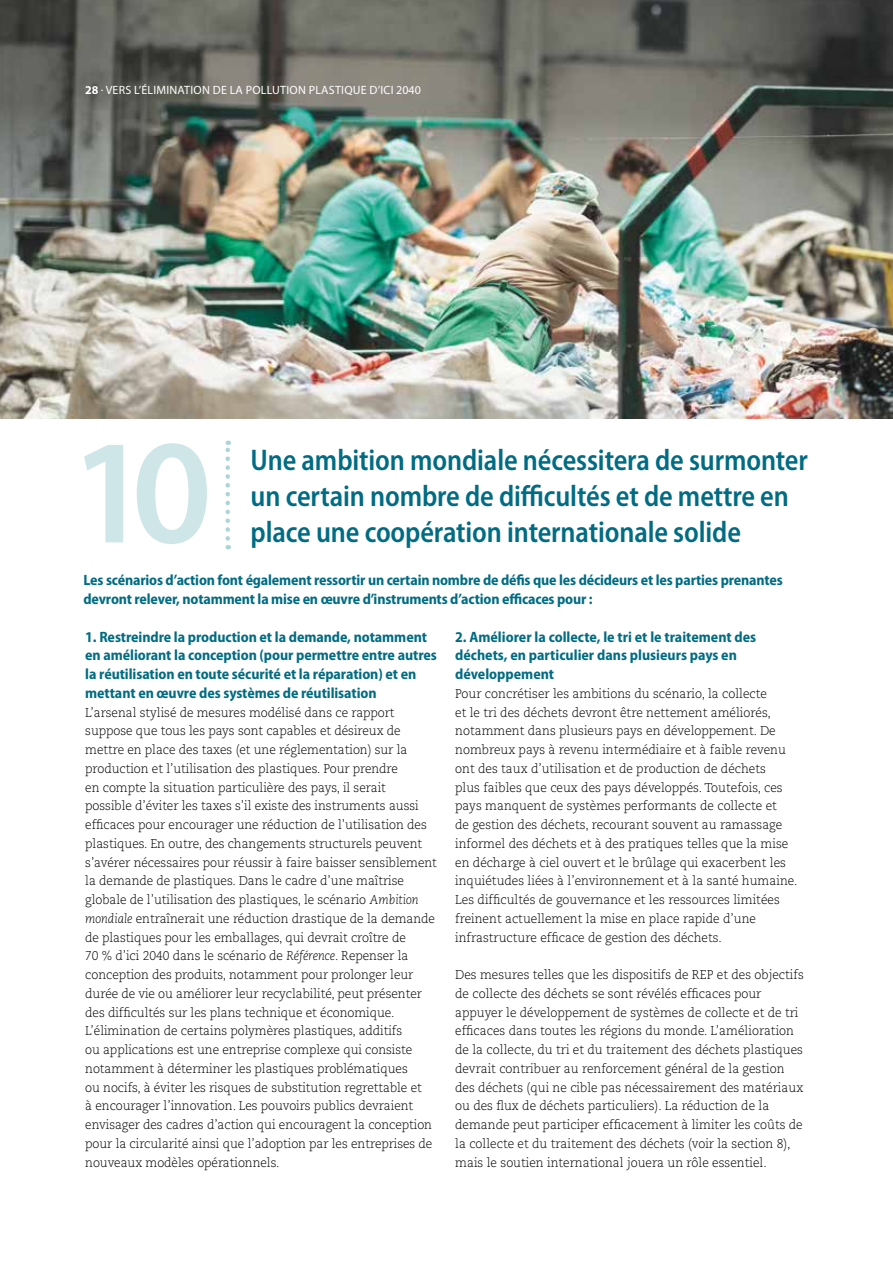
<style>
.page{position:relative;width:893px;height:1263px;background:#fff}
.page>*{position:absolute;margin:0;border:0;box-sizing:border-box;transform-origin:0 0}
.t1{font:600 150px "Myriad Pro";color:#cfe6e8}
.t2{font:600 semi-condensed 30px/36px "Myriad Pro";letter-spacing:-.005em;color:#006c83;scale:.95 1}
.t3{font:700 semi-condensed 15px/18.8px "Myriad Pro";letter-spacing:-.005em;color:#006c83}
.t4{font:300 12.75px/18.8px "Caecilia LT Pro 45";letter-spacing:-.005em;color:#000;scale:.95 1}
.t5{font:12px "Myriad Pro";letter-spacing:.02em;color:#fff}
.s1{font-weight:700}
.s2{font-family:"Caecilia LT Pro 46";font-style:italic}
</style>
<div class="page">
<img style="left:0;top:0;width:893px;height:418px">
<svg style="left:225px;top:440px;width:5px;height:98px"></svg>
<p class="t5" style="left:85px;top:83px;width:337px"><span class="s1">28</span> . VERS L’ÉLIMINATION DE LA POLLUTION PLASTIQUE D’ICI 2040</p>
<h1 class="t1" style="left:70px;top:397px;width:144px">10</h1>
<h2 class="t2" style="left:251px;top:443px;width:588px">Une ambition mondiale nécessitera de surmonter un certain nombre de difficultés et de mettre en</h2>
<h2 class="t2" style="left:251px;top:515px;width:518px">place une coopération internationale solide</h2>
<p class="t3" style="left:84px;top:571px;width:701px">Les scénarios d’action font également ressortir un certain nombre de défis que les décideurs et les parties prenantes devront relever, notamment la mise en œuvre d’instruments d’action efficaces pour :</p>
<p class="t3" style="left:85px;top:627px;width:353px">1. Restreindre la production et la demande, notamment en améliorant la conception (pour permettre entre autres la réutilisation en toute sécurité et la réparation) et en mettant en œuvre des systèmes de réutilisation</p>
<p class="t4" style="left:85px;top:702px;width:372px">L’arsenal stylisé de mesures modélisé dans ce rapport suppose que tous les pays sont capables et désireux de mettre en place des taxes (et une réglementation) sur la production et l’utilisation des plastiques. Pour prendre<br>en compte la situation particulière des pays, il serait<br>possible d’éviter les taxes s’il existe des instruments aussi efficaces pour encourager une réduction de l’utilisation des plastiques. En outre, des changements structurels peuvent s’avérer nécessaires pour réussir à faire baisser sensiblement la demande de plastiques. Dans le cadre d’une maîtrise globale de l’utilisation des plastiques, le scénario <span class="s2">Ambition mondiale</span> entraînerait une réduction drastique de la demande de plastiques pour les emballages, qui devrait croître de<br>70 % d’ici 2040 dans le scénario de <span class="s2">Référence</span>. Repenser la conception des produits, notamment pour prolonger leur durée de vie ou améliorer leur recyclabilité, peut présenter des difficultés sur les plans technique et économique.<br>L’élimination de certains polymères plastiques, additifs<br>ou applications est une entreprise complexe qui consiste notamment à déterminer les plastiques problématiques<br>ou nocifs, à éviter les risques de substitution regrettable et<br>à encourager l’innovation. Les pouvoirs publics devraient envisager des cadres d’action qui encouragent la conception pour la circularité ainsi que l’adoption par les entreprises de nouveaux modèles opérationnels.</p>
<p class="t3" style="left:455px;top:627px;width:303px">2. Améliorer la collecte, le tri et le traitement des déchets, en particulier dans plusieurs pays en développement</p>
<p class="t4" style="left:455px;top:684px;width:362px">Pour concrétiser les ambitions du scénario, la collecte<br>et le tri des déchets devront être nettement améliorés, notamment dans plusieurs pays en développement. De nombreux pays à revenu intermédiaire et à faible revenu ont des taux d’utilisation et de production de déchets<br>plus faibles que ceux des pays développés. Toutefois, ces pays manquent de systèmes performants de collecte et<br>de gestion des déchets, recourant souvent au ramassage informel des déchets et à des pratiques telles que la mise en décharge à ciel ouvert et le brûlage qui exacerbent les inquiétudes liées à l’environnement et à la santé humaine.<br>Les difficultés de gouvernance et les ressources limitées freinent actuellement la mise en place rapide d’une infrastructure efficace de gestion des déchets.</p>
<p class="t4" style="left:455px;top:965px;width:368px">Des mesures telles que les dispositifs de REP et des objectifs de collecte des déchets se sont révélés efficaces pour appuyer le développement de systèmes de collecte et de tri efficaces dans toutes les régions du monde. L’amélioration de la collecte, du tri et du traitement des déchets plastiques devrait contribuer au renforcement général de la gestion des déchets (qui ne cible pas nécessairement des matériaux ou des flux de déchets particuliers). La réduction de la demande peut participer efficacement à limiter les coûts de la collecte et du traitement des déchets (voir la section 8), mais le soutien international jouera un rôle essentiel.</p>
</div>
